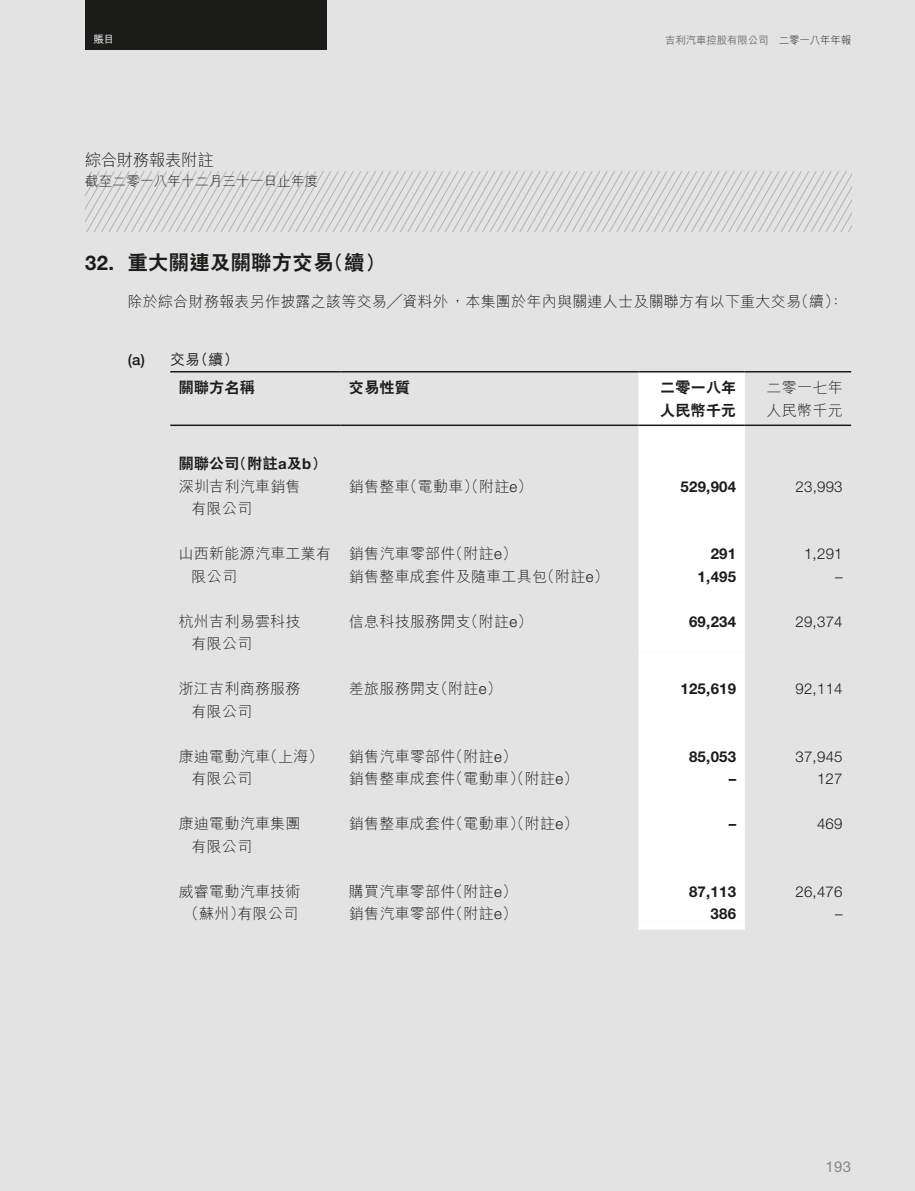
<style>
.page{position:relative;width:915px;height:1191px;background:#fff}
.page>*{position:absolute;margin:0;border:0;box-sizing:border-box;transform-origin:0 0}
.t1{font:800 20.25px "C Hei 2 HK";letter-spacing:.015em;color:#1c1c1b}
.t2{font:300 16.5px "M Hei HK";letter-spacing:-.03em;color:#1c1c1b}
.t3{font:300 15px/22.5px "M Hei HK";letter-spacing:.015em;color:#1c1c1b}
.t4{font:700 15px "Helvetica Neue LT Std";letter-spacing:.015em;color:#1c1c1b}
.t5{font:300 15px "Helvetica Neue LT Std";letter-spacing:.015em;color:#1c1c1b}
.t6{font:800 15px "C Hei 2 HK";letter-spacing:.015em;color:#1c1c1b}
.t7{font:500 15px "M Hei HK";color:#1c1c1b}
.t8{font:15px "Helvetica Neue LT Std";color:#878787}
.t9{font:300 13.5px "M Hei HK";letter-spacing:.015em;color:#1c1c1b}
.t10{font:500 10.5px "M Hei HK";letter-spacing:-.02em;color:#6f6f6f}
.t11{font:500 10.5px "M Hei HK";color:#fff}
.s1{font-weight:300;color:#1c1c1b}
.s2{font-family:"Helvetica Neue LT Std";font-weight:700}
.s3{font-family:"Helvetica Neue LT Std"}
</style>
<div class="page">
<div style="left:0;top:0;width:914px;height:1191px;background:#e3e3e3"></div>
<div style="left:85px;top:0;width:242px;height:50px;background:#1c1c1b"></div>
<svg style="left:85px;top:171px;width:765px;height:60px"></svg>
<div style="left:638px;top:372px;width:106px;height:557px;background:#fff"></div>
<div style="left:638px;top:651px;width:106px;height:270px;background:#fff"></div>
<hr style="left:170px;top:371px;width:170px;height:1px;background:#1c1c1b">
<hr style="left:340px;top:371px;width:298px;height:1px;background:#1c1c1b">
<hr style="left:638px;top:371px;width:106px;height:1px;background:#1c1c1b">
<hr style="left:744px;top:371px;width:106px;height:1px;background:#1c1c1b">
<hr style="left:170px;top:424px;width:170px;height:2px;background:#1c1c1b">
<hr style="left:340px;top:424px;width:298px;height:2px;background:#1c1c1b">
<hr style="left:638px;top:424px;width:106px;height:2px;background:#1c1c1b">
<hr style="left:744px;top:424px;width:106px;height:2px;background:#1c1c1b">
<p class="t11" style="left:94px;top:32px;width:22px">賬目</p>
<p class="t10" style="left:665px;top:32px;width:187px">吉利汽車控股有限公司 <span class="s1">二零一八年年報</span></p>
<p class="t2" style="left:85px;top:148px;width:130px">綜合財務報表附註</p>
<p class="t9" style="left:85px;top:172px;width:235px">截至二零一八年十二月三十一日止年度</p>
<h1 class="t1" style="left:85px;top:249px;width:301px"><span class="s2">32.</span> 重大關連及關聯方交易（續）</h1>
<p class="t3" style="left:128px;top:290px;width:717px">除於綜合財務報表另作披露之該等交易╱資料外，本集團於年內與關連人士及關聯方有以下重大交易（續）：</p>
<p class="t7" style="left:128px;top:348px;width:113px"><span class="s3">(a)</span> 交易（續）</p>
<p class="t6" style="left:179px;top:377px;width:78px">關聯方名稱</p>
<p class="t6" style="left:349px;top:377px;width:62px">交易性質</p>
<p class="t6" style="left:660px;top:377px;width:78px">二零一八年</p>
<p class="t3" style="left:766px;top:376px;width:78px">二零一七年</p>
<p class="t6" style="left:660px;top:400px;width:78px">人民幣千元</p>
<p class="t3" style="left:766px;top:398px;width:78px">人民幣千元</p>
<p class="t6" style="left:179px;top:453px;width:149px">關聯公司（附註<span class="s2">a</span>及<span class="s2">b</span>）</p>
<p class="t3" style="left:191px;top:474px;width:111px;text-indent:-13px">深圳吉利汽車銷售有限公司</p>
<p class="t3" style="left:349px;top:474px;width:185px">銷售整車（電動車）（附註<span class="s3">e</span>）</p>
<p class="t4" style="left:680px;top:477px;width:57px">529,904</p>
<p class="t5" style="left:795px;top:477px;width:49px">23,993</p>
<p class="t3" style="left:191px;top:542px;width:141px;text-indent:-13px">山西新能源汽車工業有限公司</p>
<p class="t3" style="left:349px;top:542px;width:170px">銷售汽車零部件（附註<span class="s3">e</span>）</p>
<p class="t4" style="left:710px;top:544px;width:27px">291</p>
<p class="t5" style="left:803px;top:544px;width:40px">1,291</p>
<p class="t3" style="left:349px;top:564px;width:261px">銷售整車成套件及隨車工具包（附註<span class="s3">e</span>）</p>
<p class="t4" style="left:697px;top:567px;width:40px">1,495</p>
<p class="t5" style="left:834px;top:567px;width:9px">–</p>
<p class="t3" style="left:191px;top:609px;width:111px;text-indent:-13px">杭州吉利易雲科技有限公司</p>
<p class="t3" style="left:349px;top:609px;width:185px">信息科技服務開支（附註<span class="s3">e</span>）</p>
<p class="t4" style="left:688px;top:612px;width:49px">69,234</p>
<p class="t5" style="left:795px;top:612px;width:49px">29,374</p>
<p class="t3" style="left:191px;top:677px;width:111px;text-indent:-13px">浙江吉利商務服務有限公司</p>
<p class="t3" style="left:349px;top:677px;width:154px">差旅服務開支（附註<span class="s3">e</span>）</p>
<p class="t4" style="left:680px;top:679px;width:57px">125,619</p>
<p class="t5" style="left:795px;top:679px;width:49px">92,114</p>
<p class="t3" style="left:191px;top:744px;width:134px;text-indent:-13px">康迪電動汽車（上海）有限公司</p>
<p class="t3" style="left:349px;top:744px;width:170px">銷售汽車零部件（附註<span class="s3">e</span>）</p>
<p class="t4" style="left:688px;top:747px;width:49px">85,053</p>
<p class="t5" style="left:795px;top:747px;width:49px">37,945</p>
<p class="t3" style="left:349px;top:767px;width:231px">銷售整車成套件（電動車）（附註<span class="s3">e</span>）</p>
<p class="t4" style="left:728px;top:769px;width:9px">–</p>
<p class="t5" style="left:816px;top:769px;width:27px">127</p>
<p class="t3" style="left:191px;top:812px;width:111px;text-indent:-13px">康迪電動汽車集團有限公司</p>
<p class="t3" style="left:349px;top:812px;width:231px">銷售整車成套件（電動車）（附註<span class="s3">e</span>）</p>
<p class="t4" style="left:728px;top:814px;width:9px">–</p>
<p class="t5" style="left:816px;top:814px;width:27px">469</p>
<p class="t3" style="left:179px;top:879px;width:123px;text-align:center">威睿電動汽車技術（蘇州）有限公司</p>
<p class="t3" style="left:349px;top:879px;width:170px">購買汽車零部件（附註<span class="s3">e</span>）</p>
<p class="t4" style="left:688px;top:882px;width:49px">87,113</p>
<p class="t5" style="left:795px;top:882px;width:49px">26,476</p>
<p class="t3" style="left:349px;top:902px;width:170px">銷售汽車零部件（附註<span class="s3">e</span>）</p>
<p class="t4" style="left:710px;top:904px;width:27px">386</p>
<p class="t5" style="left:834px;top:904px;width:9px">–</p>
<p class="t8" style="left:825px;top:1157px;width:27px">193</p>
</div>
